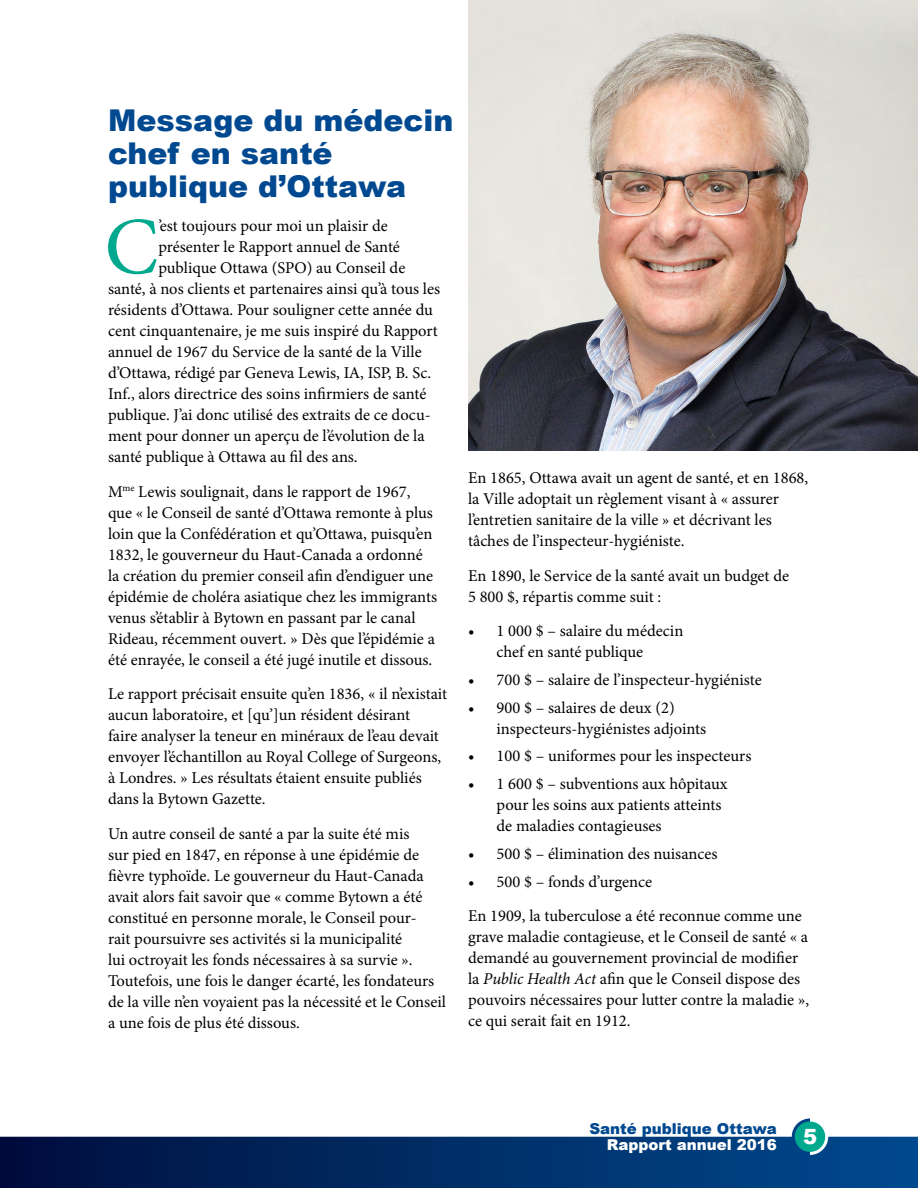
<style>
.page{position:relative;width:918px;height:1188px;background:#fff}
.page>*{position:absolute;margin:0;border:0;box-sizing:border-box;transform-origin:0 0}
.Body_Text_With_Drop{font:81.15px "Minion Pro";color:#00a88e}
.Header__H2{font:900 30px/33px "Arial";color:#004990}
.Body_Text__P{font:16.5px/21px "Minion Pro";color:#000}
.Body_Text_With_Drop-2{font:16.5px "Minion Pro";color:#000}
.Body_Text_1_2_Space{font:16.5px/21px "Minion Pro";color:#000}
.t1{font:900 15px/15.5px "Arial";color:#004990}
.s1{font-style:italic}
.s2{color:#fff}
</style>
<div class="page">
<img style="left:468px;top:0;width:450px;height:450px">
<svg style="left:0;top:1118px;width:918px;height:70px"></svg>
<div style="left:795px;top:1122px;width:30px;height:30px;background:#00a88e;border-radius:50%"></div>
<h2 class="Header__H2" style="left:108px;top:102px;width:347px">Message du médecin chef en santé publique d’Ottawa</h2>
<p class="Body_Text_With_Drop" style="left:104px;top:193px;width:55px">C</p>
<p class="Body_Text_With_Drop-2" style="left:158px;top:215px;width:231px">’est toujours pour moi un plaisir de</p>
<p class="Body_Text_With_Drop-2" style="left:158px;top:236px;width:243px">présenter le Rapport annuel de Santé</p>
<p class="Body_Text_With_Drop-2" style="left:158px;top:257px;width:248px">publique Ottawa (SPO) au Conseil de</p>
<p class="Body_Text_With_Drop-2" style="left:108px;top:278px;width:334px">santé, à nos clients et partenaires ainsi qu’à tous les</p>
<p class="Body_Text_With_Drop-2" style="left:108px;top:299px;width:326px">résidents d’Ottawa. Pour souligner cette année du</p>
<p class="Body_Text_With_Drop-2" style="left:108px;top:320px;width:331px">cent cinquantenaire, je me suis inspiré du Rapport</p>
<p class="Body_Text_With_Drop-2" style="left:108px;top:341px;width:315px">annuel de 1967 du Service de la santé de la Ville</p>
<p class="Body_Text_With_Drop-2" style="left:108px;top:362px;width:325px">d’Ottawa, rédigé par Geneva Lewis, IA, ISP, B. Sc.</p>
<p class="Body_Text_With_Drop-2" style="left:108px;top:383px;width:320px">Inf., alors directrice des soins infirmiers de santé</p>
<p class="Body_Text_With_Drop-2" style="left:108px;top:404px;width:324px">publique. J’ai donc utilisé des extraits de ce docu-</p>
<p class="Body_Text_With_Drop-2" style="left:108px;top:425px;width:318px">ment pour donner un aperçu de l’évolution de la</p>
<p class="Body_Text_With_Drop-2" style="left:108px;top:446px;width:251px">santé publique à Ottawa au fil des ans.</p>
<p class="Body_Text__P" style="left:108px;top:481px;width:331px">M<sup>me</sup> Lewis soulignait, dans le rapport de 1967, que « le Conseil de santé d’Ottawa remonte à plus loin que la Confédération et qu’Ottawa, puisqu’en 1832, le gouverneur du Haut-Canada a ordonné la création du premier conseil afin d’endiguer une épidémie de choléra asiatique chez les immigrants venus s’établir à Bytown en passant par le canal Rideau, récemment ouvert. » Dès que l’épidémie a été enrayée, le conseil a été jugé inutile et dissous.</p>
<p class="Body_Text__P" style="left:108px;top:683px;width:341px">Le rapport précisait ensuite qu’en 1836, « il n’existait aucun laboratoire, et [qu’]un résident désirant<br>faire analyser la teneur en minéraux de l’eau devait envoyer l’échantillon au Royal College of Surgeons, à Londres. » Les résultats étaient ensuite publiés dans la Bytown Gazette.</p>
<p class="Body_Text__P" style="left:108px;top:823px;width:340px">Un autre conseil de santé a par la suite été mis<br>sur pied en 1847, en réponse à une épidémie de fièvre typhoïde. Le gouverneur du Haut-Canada avait alors fait savoir que « comme Bytown a été constitué en personne morale, le Conseil pour-<br>rait poursuivre ses activités si la municipalité<br>lui octroyait les fonds nécessaires à sa survie ».<br>Toutefois, une fois le danger écarté, les fondateurs de la ville n’en voyaient pas la nécessité et le Conseil a une fois de plus été dissous.</p>
<p class="Body_Text__P" style="left:468px;top:467px;width:342px">En 1865, Ottawa avait un agent de santé, et en 1868, la Ville adoptait un règlement visant à « assurer l’entretien sanitaire de la ville » et décrivant les tâches de l’inspecteur-hygiéniste.</p>
<p class="Body_Text__P" style="left:468px;top:565px;width:323px">En 1890, le Service de la santé avait un budget de<br>5 800 $, répartis comme suit :</p>
<p class="Body_Text__P" style="left:497px;top:620px;width:188px;text-indent:-28px">• 1 000 $ – salaire du médecin chef en santé publique</p>
<p class="Body_Text__P" style="left:468px;top:669px;width:295px">• 700 $ – salaire de l’inspecteur-hygiéniste</p>
<p class="Body_Text__P" style="left:497px;top:697px;width:211px;text-indent:-28px">• 900 $ – salaires de deux (2) inspecteurs-hygiénistes adjoints</p>
<p class="Body_Text__P" style="left:468px;top:746px;width:285px">• 100 $ – uniformes pour les inspecteurs</p>
<p class="Body_Text__P" style="left:497px;top:773px;width:233px;text-indent:-28px">• 1 600 $ – subventions aux hôpitaux pour les soins aux patients atteints de maladies contagieuses</p>
<p class="Body_Text__P" style="left:468px;top:843px;width:251px">• 500 $ – élimination des nuisances</p>
<p class="Body_Text__P" style="left:468px;top:871px;width:186px">• 500 $ – fonds d’urgence</p>
<p class="Body_Text_1_2_Space" style="left:468px;top:905px;width:343px">En 1909, la tuberculose a été reconnue comme une grave maladie contagieuse, et le Conseil de santé « a demandé au gouvernement provincial de modifier la <span class="s1">Public Health Act</span> afin que le Conseil dispose des pouvoirs nécessaires pour lutter contre la maladie », ce qui serait fait en 1912.</p>
<p class="t1" style="left:607px;top:1121px;width:212px;text-indent:-17px">Santé publique Ottawa<br><span class="s2">Rapport annuel 2016</span> <sup>5</sup></p>
</div>
